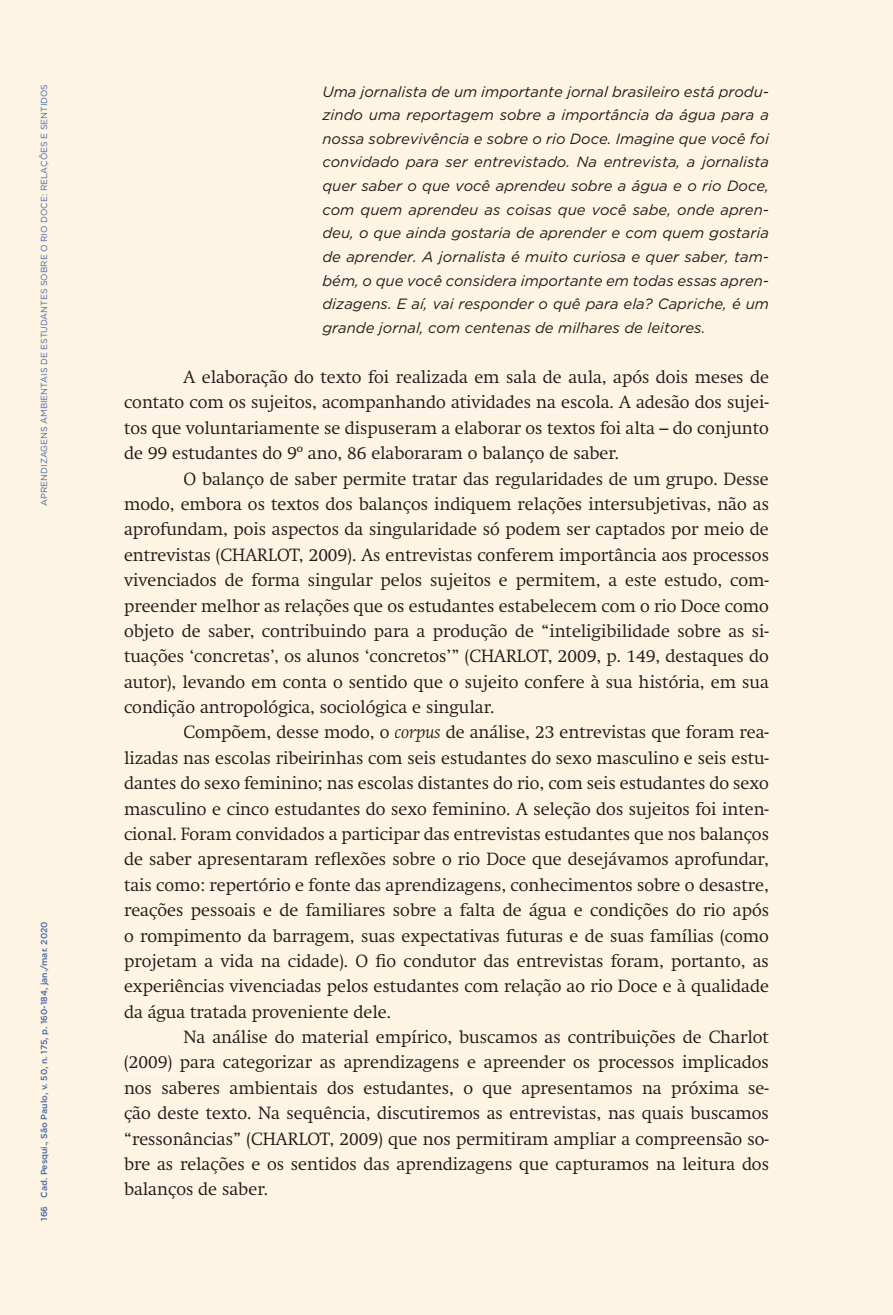
<style>
.page{position:relative;width:893px;height:1315px;background:#fef4e4}
.page>*{position:absolute;margin:0;border:0;box-sizing:border-box;transform-origin:0 0}
.t1{font:300 17.5px/25.4px "Swift";color:#221b18;text-align:justify}
.t2{font:italic 14.88px/23.6px "Gotham HTF";color:#221b18;text-align:justify}
.t3{font:8.75px "Gotham HTF";color:#4466a3}
.t4{font:500 8.75px "Gotham HTF";color:#4466a3}
.s1{font-style:italic}
</style>
<div class="page">
<div style="left:39px;top:85px;width:9px;height:420px;background:#fef4e4"></div>
<div style="left:40px;top:921px;width:8px;height:299px;background:#fef4e4"></div>
<div style="left:324px;top:86px;width:444px;height:13px;background:#fef4e4"></div>
<div style="left:322px;top:109px;width:447px;height:14px;background:#fef4e4"></div>
<div style="left:323px;top:133px;width:446px;height:14px;background:#fef4e4"></div>
<div style="left:323px;top:157px;width:446px;height:13px;background:#fef4e4"></div>
<div style="left:323px;top:180px;width:446px;height:14px;background:#fef4e4"></div>
<div style="left:323px;top:204px;width:445px;height:14px;background:#fef4e4"></div>
<div style="left:323px;top:227px;width:446px;height:14px;background:#fef4e4"></div>
<div style="left:323px;top:251px;width:445px;height:14px;background:#fef4e4"></div>
<div style="left:323px;top:275px;width:445px;height:13px;background:#fef4e4"></div>
<div style="left:323px;top:298px;width:446px;height:14px;background:#fef4e4"></div>
<div style="left:322px;top:322px;width:382px;height:13px;background:#fef4e4"></div>
<div style="left:183px;top:370px;width:586px;height:17px;background:#fef4e4"></div>
<div style="left:125px;top:395px;width:644px;height:17px;background:#fef4e4"></div>
<div style="left:124px;top:421px;width:645px;height:17px;background:#fef4e4"></div>
<div style="left:125px;top:446px;width:493px;height:17px;background:#fef4e4"></div>
<div style="left:184px;top:471px;width:585px;height:18px;background:#fef4e4"></div>
<div style="left:124px;top:497px;width:645px;height:17px;background:#fef4e4"></div>
<div style="left:125px;top:522px;width:644px;height:17px;background:#fef4e4"></div>
<div style="left:125px;top:548px;width:644px;height:17px;background:#fef4e4"></div>
<div style="left:124px;top:573px;width:645px;height:17px;background:#fef4e4"></div>
<div style="left:124px;top:598px;width:645px;height:17px;background:#fef4e4"></div>
<div style="left:125px;top:624px;width:644px;height:17px;background:#fef4e4"></div>
<div style="left:124px;top:649px;width:645px;height:17px;background:#fef4e4"></div>
<div style="left:125px;top:674px;width:644px;height:17px;background:#fef4e4"></div>
<div style="left:125px;top:700px;width:368px;height:17px;background:#fef4e4"></div>
<div style="left:184px;top:725px;width:206px;height:17px;background:#fef4e4"></div>
<div style="left:395px;top:729px;width:45px;height:13px;background:#fef4e4"></div>
<div style="left:441px;top:725px;width:328px;height:17px;background:#fef4e4"></div>
<div style="left:124px;top:751px;width:645px;height:13px;background:#fef4e4"></div>
<div style="left:125px;top:776px;width:644px;height:15px;background:#fef4e4"></div>
<div style="left:124px;top:801px;width:645px;height:17px;background:#fef4e4"></div>
<div style="left:125px;top:827px;width:644px;height:17px;background:#fef4e4"></div>
<div style="left:125px;top:852px;width:644px;height:17px;background:#fef4e4"></div>
<div style="left:124px;top:877px;width:645px;height:17px;background:#fef4e4"></div>
<div style="left:124px;top:903px;width:645px;height:17px;background:#fef4e4"></div>
<div style="left:125px;top:928px;width:644px;height:17px;background:#fef4e4"></div>
<div style="left:124px;top:954px;width:645px;height:17px;background:#fef4e4"></div>
<div style="left:125px;top:979px;width:644px;height:17px;background:#fef4e4"></div>
<div style="left:125px;top:1004px;width:266px;height:17px;background:#fef4e4"></div>
<div style="left:184px;top:1030px;width:585px;height:17px;background:#fef4e4"></div>
<div style="left:125px;top:1055px;width:644px;height:17px;background:#fef4e4"></div>
<div style="left:124px;top:1080px;width:645px;height:17px;background:#fef4e4"></div>
<div style="left:125px;top:1106px;width:644px;height:17px;background:#fef4e4"></div>
<div style="left:125px;top:1131px;width:644px;height:17px;background:#fef4e4"></div>
<div style="left:124px;top:1157px;width:645px;height:17px;background:#fef4e4"></div>
<div style="left:124px;top:1182px;width:144px;height:17px;background:#fef4e4"></div>
<p class="t3" style="left:39px;top:505px;width:423px;rotate:-90deg">APRENDIZAGENS AMBIENTAIS DE ESTUDANTES SOBRE O RIO DOCE: RELAÇÕES E SENTIDOS</p>
<p class="t4" style="left:39px;top:1220px;width:301px;rotate:-90deg">166 Cad. Pesqui., São Paulo, v. 50, n. 175, p. 160-184, jan./mar. 2020</p>
<p class="t2" style="left:322px;top:79px;width:448px">Uma jornalista de um importante jornal brasileiro está produ&shy;zindo uma reportagem sobre a importância da água para a nossa sobrevivência e sobre o rio Doce. Imagine que você foi convidado para ser entrevistado. Na entrevista, a jornalista quer saber o que você aprendeu sobre a água e o rio Doce, com quem aprendeu as coisas que você sabe, onde apren&shy;deu, o que ainda gostaria de aprender e com quem gostaria de aprender. A jornalista é muito curiosa e quer saber, tam&shy;bém, o que você considera importante em todas essas apren&shy;dizagens. E aí, vai responder o quê para ela? Capriche, é um grande jornal, com centenas de milhares de leitores.</p>
<p class="t1" style="left:124px;top:364px;width:646px;text-indent:60px">A elaboração do texto foi realizada em sala de aula, após dois meses de contato com os sujeitos, acompanhando atividades na escola. A adesão dos sujei&shy;tos que voluntariamente se dispuseram a elaborar os textos foi alta – do conjunto de 99 estudantes do 9º ano, 86 elaboraram o balanço de saber.</p>
<p class="t1" style="left:124px;top:466px;width:646px;text-indent:60px">O balanço de saber permite tratar das regularidades de um grupo. Desse modo, embora os textos dos balanços indiquem relações intersubjetivas, não as aprofundam, pois aspectos da singularidade só podem ser captados por meio de entrevistas (CHARLOT, 2009). As entrevistas conferem importância aos processos vivenciados de forma singular pelos sujeitos e permitem, a este estudo, com&shy;preender melhor as relações que os estudantes estabelecem com o rio Doce como objeto de saber, contribuindo para a produção de “inteligibilidade sobre as si&shy;tuações ‘concretas’, os alunos ‘concretos’” (CHARLOT, 2009, p. 149, destaques do autor), levando em conta o sentido que o sujeito confere à sua história, em sua condição antropológica, sociológica e singular.</p>
<p class="t1" style="left:124px;top:720px;width:646px;text-indent:60px">Compõem, desse modo, o <span class="s1">corpus</span> de análise, 23 entrevistas que foram rea&shy;lizadas nas escolas ribeirinhas com seis estudantes do sexo masculino e seis estu&shy;dantes do sexo feminino; nas escolas distantes do rio, com seis estudantes do sexo masculino e cinco estudantes do sexo feminino. A seleção dos sujeitos foi inten&shy;cional. Foram convidados a participar das entrevistas estudantes que nos balanços de saber apresentaram reflexões sobre o rio Doce que desejávamos aprofundar, tais como: repertório e fonte das aprendizagens, conhecimentos sobre o desastre, reações pessoais e de familiares sobre a falta de água e condições do rio após o rompimento da barragem, suas expectativas futuras e de suas famílias (como projetam a vida na cidade). O fio condutor das entrevistas foram, portanto, as experiências vivenciadas pelos estudantes com relação ao rio Doce e à qualidade da água tratada proveniente dele.</p>
<p class="t1" style="left:124px;top:1024px;width:646px;text-indent:60px">Na análise do material empírico, buscamos as contribuições de Charlot (2009) para categorizar as aprendizagens e apreender os processos implicados nos saberes ambientais dos estudantes, o que apresentamos na próxima se&shy;ção deste texto. Na sequência, discutiremos as entrevistas, nas quais buscamos “ressonâncias” (CHARLOT, 2009) que nos permitiram ampliar a compreensão so&shy;bre as relações e os sentidos das aprendizagens que capturamos na leitura dos balanços de saber.</p>
</div>
